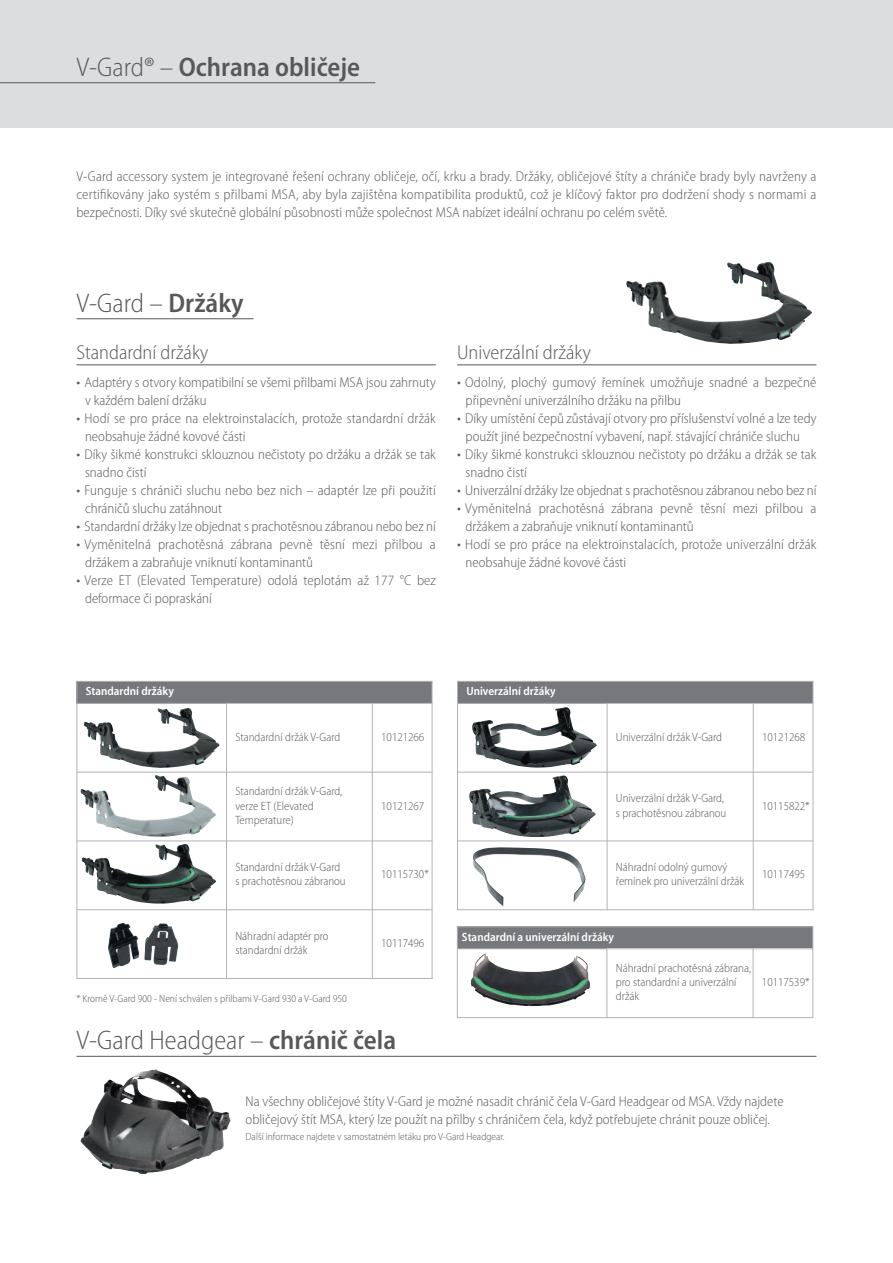
<style>
.page{position:relative;width:893px;height:1263px;background:#fff}
.page>*{position:absolute;margin:0;border:0;box-sizing:border-box;transform-origin:0 0}
.t1{font:300 semi-condensed 27px "Myriad Pro";color:#57585a}
.t2{font:600 semi-condensed 27px "Myriad Pro";color:#57585a}
.t3{font:300 semi-condensed 20.25px "Myriad Pro";color:#57585a}
.t4{font:300 semi-condensed 14.25px/18px "Myriad Pro";color:#57585a}
.t5{font:300 semi-condensed 12px/14.2px "Myriad Pro";color:#57585a}
.t6{font:600 semi-condensed 12px "Myriad Pro";color:#fff}
.t7{font:300 semi-condensed 10.5px "Myriad Pro";color:#57585a}
.s1{font-weight:300}
.s2{font-weight:600}
.s3{font-size:15.6px}
</style>
<div class="page">
<div style="left:0;top:0;width:893px;height:128px;background:#dcdddf"></div>
<img style="left:626px;top:267px;width:157px;height:54px">
<img style="left:80px;top:1069px;width:151px;height:105px">
<svg style="left:78px;top:707px;width:148px;height:65px"></svg>
<img style="left:84px;top:712px;width:114px;height:39px">
<svg style="left:80px;top:789px;width:120px;height:48px"></svg>
<img style="left:93px;top:775px;width:123px;height:55px">
<svg style="left:78px;top:841px;width:148px;height:63px"></svg>
<img style="left:82px;top:844px;width:107px;height:32px">
<img style="left:108px;top:923px;width:70px;height:45px">
<img style="left:472px;top:707px;width:125px;height:60px">
<img style="left:469px;top:775px;width:127px;height:62px">
<img style="left:473px;top:847px;width:112px;height:59px">
<img style="left:471px;top:953px;width:119px;height:53px">
<hr style="left:0;top:82px;width:375px;height:1px;background:#57585a">
<hr style="left:77px;top:1056px;width:739px;height:1px;background:#57585a">
<div style="left:77px;top:681px;width:355px;height:22px;background:#76787b"></div>
<hr style="left:77px;top:681px;width:1px;height:298px;background:#b2b3b7">
<hr style="left:226px;top:703px;width:1px;height:276px;background:#b2b3b7">
<hr style="left:372px;top:703px;width:1px;height:276px;background:#b2b3b7">
<hr style="left:432px;top:681px;width:1px;height:298px;background:#b2b3b7">
<hr style="left:77px;top:681px;width:355px;height:1px;background:#b2b3b7">
<hr style="left:77px;top:703px;width:355px;height:1px;background:#b2b3b7">
<hr style="left:77px;top:772px;width:355px;height:1px;background:#b2b3b7">
<hr style="left:77px;top:840px;width:355px;height:1px;background:#b2b3b7">
<hr style="left:77px;top:909px;width:355px;height:1px;background:#b2b3b7">
<hr style="left:77px;top:978px;width:355px;height:1px;background:#b2b3b7">
<div style="left:457px;top:681px;width:356px;height:22px;background:#76787b"></div>
<hr style="left:457px;top:681px;width:1px;height:229px;background:#b2b3b7">
<hr style="left:607px;top:703px;width:1px;height:207px;background:#b2b3b7">
<hr style="left:753px;top:703px;width:1px;height:207px;background:#b2b3b7">
<hr style="left:813px;top:681px;width:1px;height:229px;background:#b2b3b7">
<hr style="left:457px;top:681px;width:356px;height:1px;background:#b2b3b7">
<hr style="left:457px;top:703px;width:356px;height:1px;background:#b2b3b7">
<hr style="left:457px;top:772px;width:356px;height:1px;background:#b2b3b7">
<hr style="left:457px;top:840px;width:356px;height:1px;background:#b2b3b7">
<hr style="left:457px;top:909px;width:356px;height:1px;background:#b2b3b7">
<div style="left:457px;top:926px;width:356px;height:23px;background:#76787b"></div>
<hr style="left:457px;top:926px;width:1px;height:92px;background:#b2b3b7">
<hr style="left:606px;top:948px;width:1px;height:70px;background:#b2b3b7">
<hr style="left:753px;top:948px;width:1px;height:70px;background:#b2b3b7">
<hr style="left:812px;top:926px;width:1px;height:92px;background:#b2b3b7">
<hr style="left:457px;top:926px;width:356px;height:1px;background:#b2b3b7">
<hr style="left:457px;top:948px;width:356px;height:1px;background:#b2b3b7">
<hr style="left:457px;top:1017px;width:356px;height:1px;background:#b2b3b7">
<hr style="left:77px;top:318px;width:177px;height:1px;background:#57585a">
<hr style="left:77px;top:364px;width:359px;height:1px;background:#57585a">
<hr style="left:457px;top:364px;width:359px;height:1px;background:#57585a">
<h1 class="t2" style="left:77px;top:52px;width:285px"><span class="s1">V-Gard® –</span> Ochrana obličeje</h1>
<p class="t4" style="left:77px;top:167px;width:741px;text-align:justify">V-Gard accessory system je integrované řešení ochrany obličeje, očí, krku a brady. Držáky, obličejové štíty a chrániče brady byly navrženy a certifikovány jako systém s přilbami MSA, aby byla zajištěna kompatibilita produktů, což je klíčový faktor pro dodržení shody s normami a bezpečnosti. Díky své skutečně globální působnosti může společnost MSA nabízet ideální ochranu po celém světě.</p>
<h1 class="t1" style="left:77px;top:288px;width:169px">V-Gard – <span class="s2">Držáky</span></h1>
<h2 class="t3" style="left:77px;top:341px;width:133px">Standardní držáky</h2>
<p class="t4" style="left:85px;top:373px;width:352px;text-indent:-9px"><span class="s3">•</span> Adaptéry s otvory kompatibilní se všemi přilbami MSA jsou zahrnuty v každém balení držáku</p>
<p class="t4" style="left:85px;top:409px;width:352px;text-indent:-9px"><span class="s3">•</span> Hodí se pro práce na elektroinstalacích, protože standardní držák neobsahuje žádné kovové části</p>
<p class="t4" style="left:85px;top:445px;width:352px;text-indent:-9px"><span class="s3">•</span> Díky šikmé konstrukci sklouznou nečistoty po držáku a držák se tak snadno čistí</p>
<p class="t4" style="left:85px;top:481px;width:352px;text-indent:-9px"><span class="s3">•</span> Funguje s chrániči sluchu nebo bez nich – adaptér lze při použití chráničů sluchu zatáhnout</p>
<p class="t4" style="left:77px;top:517px;width:361px"><span class="s3">•</span> Standardní držáky lze objednat s prachotěsnou zábranou nebo bez ní</p>
<p class="t4" style="left:85px;top:535px;width:352px;text-indent:-9px"><span class="s3">•</span> Vyměnitelná prachotěsná zábrana pevně těsní mezi přilbou a držákem a zabraňuje vniknutí kontaminantů</p>
<p class="t4" style="left:85px;top:571px;width:352px;text-indent:-9px"><span class="s3">•</span> Verze ET (Elevated Temperature) odolá teplotám až 177 °C bez deformace či popraskání</p>
<h2 class="t3" style="left:457px;top:341px;width:135px">Univerzální držáky</h2>
<p class="t4" style="left:466px;top:373px;width:352px;text-indent:-9px"><span class="s3">•</span> Odolný, plochý gumový řemínek umožňuje snadné a bezpečné připevnění univerzálního držáku na přilbu</p>
<p class="t4" style="left:457px;top:409px;width:361px;text-align:center"><span class="s3">•</span> Díky umístění čepů zůstávají otvory pro příslušenství volné a lze tedy použít jiné bezpečnostní vybavení, např. stávající chrániče sluchu</p>
<p class="t4" style="left:466px;top:445px;width:352px;text-indent:-9px"><span class="s3">•</span> Díky šikmé konstrukci sklouznou nečistoty po držáku a držák se tak snadno čistí</p>
<p class="t4" style="left:457px;top:481px;width:361px"><span class="s3">•</span> Univerzální držáky lze objednat s prachotěsnou zábranou nebo bez ní</p>
<p class="t4" style="left:466px;top:499px;width:352px;text-indent:-9px"><span class="s3">•</span> Vyměnitelná prachotěsná zábrana pevně těsní mezi přilbou a držákem a zabraňuje vniknutí kontaminantů</p>
<p class="t4" style="left:466px;top:535px;width:352px;text-indent:-9px"><span class="s3">•</span> Hodí se pro práce na elektroinstalacích, protože univerzální držák neobsahuje žádné kovové části</p>
<p class="t6" style="left:86px;top:685px;width:90px">Standardní držáky</p>
<p class="t5" style="left:235px;top:730px;width:107px">Standardní držák V-Gard</p>
<p class="t5" style="left:381px;top:730px;width:45px">10121266</p>
<p class="t5" style="left:235px;top:784px;width:109px">Standardní držák V-Gard, verze ET (Elevated<br>Temperature)</p>
<p class="t5" style="left:381px;top:799px;width:45px">10121267</p>
<p class="t5" style="left:235px;top:860px;width:112px">Standardní držák V-Gard s prachotěsnou zábranou</p>
<p class="t5" style="left:381px;top:867px;width:49px">10115730*</p>
<p class="t5" style="left:235px;top:929px;width:95px">Náhradní adaptér pro standardní držák</p>
<p class="t5" style="left:381px;top:936px;width:45px">10117496</p>
<p class="t7" style="left:77px;top:993px;width:272px">* Kromě V-Gard 900 - Není schválen s přilbami V-Gard 930 a V-Gard 950</p>
<h1 class="t1" style="left:77px;top:1025px;width:321px">V-Gard Headgear – <span class="s2">chránič čela</span></h1>
<p class="t6" style="left:466px;top:685px;width:91px">Univerzální držáky</p>
<p class="t5" style="left:616px;top:730px;width:108px">Univerzální držák V-Gard</p>
<p class="t5" style="left:762px;top:730px;width:45px">10121268</p>
<p class="t5" style="left:616px;top:791px;width:112px">Univerzální držák V-Gard, s prachotěsnou zábranou</p>
<p class="t5" style="left:762px;top:799px;width:49px">10115822*</p>
<p class="t5" style="left:616px;top:860px;width:130px">Náhradní odolný gumový řemínek pro univerzální držák</p>
<p class="t5" style="left:762px;top:867px;width:45px">10117495</p>
<p class="t6" style="left:462px;top:930px;width:154px">Standardní a univerzální držáky</p>
<p class="t5" style="left:616px;top:961px;width:137px">Náhradní prachotěsná zábrana, pro standardní a univerzální držák</p>
<p class="t5" style="left:762px;top:975px;width:49px">10117539*</p>
<p class="t4" style="left:246px;top:1092px;width:540px">Na všechny obličejové štíty V-Gard je možné nasadit chránič čela V-Gard Headgear od MSA. Vždy najdete obličejový štít MSA, který lze použít na přilby s chráničem čela, když potřebujete chránit pouze obličej.</p>
<p class="t7" style="left:246px;top:1131px;width:261px">Další informace najdete v samostatném letáku pro V-Gard Headgear.</p>
</div>
